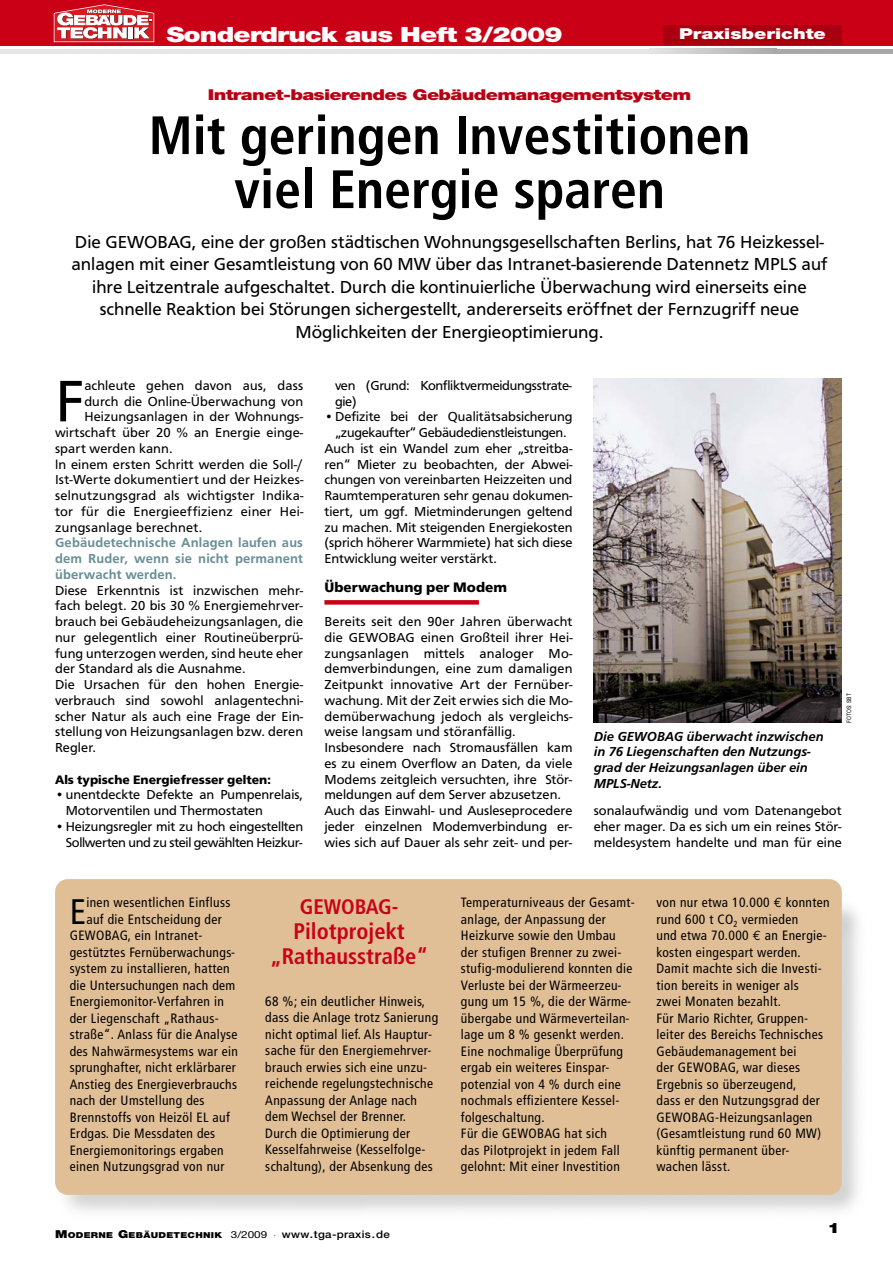
<style>
.page{position:relative;width:893px;height:1263px;background:#fff}
.page>*{position:absolute;margin:0;border:0;box-sizing:border-box;transform-origin:0 0}
.t1{font:60.75px "Frutus T";color:#000}
.t2{font:700 condensed 54px/54px "Frutiger";color:#000;text-align:center}
.t3{font:condensed 35.55px "Frutiger";color:#000}
.t4{font:700 condensed 22.5px/24.8px "Frutiger";color:#ca0016;text-align:center}
.t5{font:900 21px "Helvetica Neue";letter-spacing:-.035em;color:#fff;scale:1.3 1}
.t6{font:700 condensed 21px "Frutiger";letter-spacing:-.01em;color:#ca0016}
.t7{font:18px/22.5px "Frutus T";color:#000;text-align:center}
.t8{font:900 15px "Helvetica Neue";letter-spacing:-.035em;color:#ba0014;scale:1.3 1}
.t9{font:900 15px "Helvetica Neue";color:#fff;scale:1.3 1}
.t10{font:700 14.25px "Frutus T";color:#000}
.t11{font:900 14.25px "Helvetica Neue";color:#000;scale:1.3 1}
.t12{font:13.5px/15.8px "Frutus T";letter-spacing:.005em;color:#000}
.t13{font:condensed 13.5px/16.5px "Frutiger";letter-spacing:.03em;color:#000}
.t14{font:italic 500 13.5px/15.8px "Frutus T";color:#000}
.t15{font:500 13.5px/15.8px "Frutus T";letter-spacing:.01em;color:#688e96;text-align:justify}
.t16{font:13.5px/15.8px "Frutus T";letter-spacing:-.02em;color:#000}
.t17{font:700 12.75px "Frutus T";color:#000}
.t18{font:900 8.25px "Helvetica Neue";letter-spacing:.025em;color:#000;scale:1.2 1}
.t19{font:condensed 6px "Helvetica";letter-spacing:.01em;color:#000}
.s1{font-family:"Frutiger";font-stretch:condensed}
.s2{font-size:10.95px}
.s3{font-weight:400;font-size:9.75px}
.s4{font-weight:400;font-size:7.5px}
.s5{font-weight:500;font-size:10.5px}
.s6{font-family:"Euro Mono";font-stretch:normal}
</style>
<div class="page">
<div style="left:324px;top:600px;width:155px;height:5px;background:#ca0016"></div>
<img style="left:594px;top:379px;width:248px;height:344px">
<div style="left:55px;top:879px;width:787px;height:316px;background:#e1bf96;border-radius:13px"></div>
<div style="left:0;top:0;width:892px;height:45px;background:#ca0016"></div>
<svg style="left:54px;top:4px;width:100px;height:38px;background:#da7a80"></svg>
<div style="left:663px;top:26px;width:179px;height:19px;background:#a80011"></div>
<hr style="left:0;top:49px;width:842px;height:4px;background:#e6e6e6">
<svg style="left:670px;top:49px;width:104px;height:4px"></svg>
<hr style="left:774px;top:49px;width:118px;height:4px;background:#a8a8a8">
<h3 class="t5" style="left:166px;top:27px;width:306px">Sonderdruck aus Heft 3/2009</h3>
<p class="t9" style="left:679px;top:29px;width:114px">Praxisberichte</p>
<p class="t8" style="left:208px;top:89px;width:373px">Intranet-basierendes Gebäudemanagementsystem</p>
<h2 class="t2" style="left:149px;top:113px;width:603px">Mit geringen Investitionen viel Energie sparen</h2>
<p class="t7" style="left:71px;top:232px;width:757px">Die GEWOBAG, eine der großen städtischen Wohnungsgesellschaften Berlins, hat 76 Heizkessel&shy;anlagen mit einer Gesamtleistung von 60 MW über das Intranet-basierende Datennetz MPLS auf ihre Leitzentrale aufgeschaltet. Durch die kontinuierliche Überwachung wird einerseits eine schnelle Reaktion bei Störungen sichergestellt, andererseits eröffnet der Fernzugriff neue Möglichkeiten der Energieoptimierung.</p>
<h1 class="t1" style="left:55px;top:378px;width:31px">F</h1>
<p class="t12" style="left:84px;top:379px;width:220px">achleute gehen davon aus, dass</p>
<p class="t12" style="left:84px;top:394px;width:220px">durch die Online-Überwachung von</p>
<p class="t12" style="left:84px;top:410px;width:220px">Heizungsanlagen in der Wohnungs-</p>
<p class="t12" style="left:55px;top:426px;width:250px">wirtschaft über 20 % an Energie einge-</p>
<p class="t12" style="left:55px;top:442px;width:119px">spart werden kann.</p>
<p class="t12" style="left:55px;top:457px;width:250px"><span class="s1">I</span>n einem ersten Schritt werden die Soll-/</p>
<p class="t12" style="left:55px;top:473px;width:250px">Ist-Werte dokumentiert und der Heizkes-</p>
<p class="t12" style="left:55px;top:489px;width:250px">selnutzungsgrad als wichtigster Indika-</p>
<p class="t12" style="left:55px;top:505px;width:250px">tor für die Energieeffizienz einer Hei-</p>
<p class="t12" style="left:55px;top:520px;width:149px">zungsanlage berechnet.</p>
<p class="t15" style="left:55px;top:536px;width:250px">Gebäudetechnische Anlagen laufen aus dem Ruder, wenn sie nicht permanent überwacht werden.</p>
<p class="t12" style="left:55px;top:583px;width:250px">Diese Erkenntnis ist inzwischen mehr&shy;fach belegt. 20 bis 30 % Energiemehrver&shy;brauch bei Gebäudeheizungsanlagen, die nur gelegentlich einer Routineüberprü&shy;fung unterzogen werden, sind heute eher der Standard als die Ausnahme.<br>Die Ursachen für den hohen Energie&shy;verbrauch sind sowohl anlagentechni&shy;scher Natur als auch eine Frage der Ein&shy;stellung von Heizungsanlagen bzw. deren Regler.</p>
<p class="t17" style="left:55px;top:775px;width:217px">Als typische Energiefresser gelten:</p>
<p class="t12" style="left:66px;top:788px;width:239px;text-indent:-11px">•unentdeckte Defekte an Pumpenrelais,<br>Motorventilen und Thermostaten</p>
<p class="t12" style="left:55px;top:820px;width:250px;text-align:right">•Heizungsregler mit zu hoch eingestellten<br>Sollwerten und zu steil gewählten Heizkur-</p>
<p class="t16" style="left:335px;top:379px;width:238px">ven (Grund: Konfliktvermeidungsstrate&shy;gie)</p>
<p class="t12" style="left:324px;top:410px;width:250px">•Defizite bei der Qualitätsabsicherung</p>
<p class="t16" style="left:335px;top:426px;width:233px">„zugekaufter“ Gebäudedienstleistungen.</p>
<p class="t12" style="left:324px;top:442px;width:250px">Auch ist ein Wandel zum eher „streitba-</p>
<p class="t12" style="left:324px;top:457px;width:250px">ren“ Mieter zu beobachten, der Abwei-</p>
<p class="t12" style="left:324px;top:473px;width:250px">chungen von vereinbarten Heizzeiten und</p>
<p class="t12" style="left:324px;top:489px;width:250px">Raumtemperaturen sehr genau dokumen-</p>
<p class="t12" style="left:324px;top:505px;width:250px">tiert, um ggf. Mietminderungen geltend</p>
<p class="t12" style="left:324px;top:520px;width:250px">zu machen. Mit steigenden Energiekosten</p>
<p class="t12" style="left:324px;top:536px;width:250px">(sprich höherer Warmmiete) hat sich diese</p>
<p class="t12" style="left:324px;top:552px;width:174px">Entwicklung weiter verstärkt.</p>
<p class="t10" style="left:324px;top:581px;width:184px">Überwachung per Modem</p>
<p class="t12" style="left:324px;top:615px;width:250px">Bereits seit den 90er Jahren überwacht die GEWOBAG einen Großteil ihrer Hei&shy;zungsanlagen mittels analoger Mo&shy;demverbindungen, eine zum damaligen Zeitpunkt innovative Art der Fernüber&shy;wachung. Mit der Zeit erwies sich die Mo&shy;demüberwachung jedoch als vergleichs&shy;weise langsam und störanfällig.<br>Insbesondere nach Stromausfällen kam es zu einem Overflow an Daten, da viele Modems zeitgleich versuchten, ihre Stör&shy;meldungen auf dem Server abzusetzen.<br>Auch das Einwahl- und Ausleseprocedere jeder einzelnen Modemverbindung er&shy;wies sich auf Dauer als sehr zeit- und per-</p>
<p class="t14" style="left:594px;top:729px;width:231px">Die GEWOBAG überwacht inzwischen in 76 Liegenschaften den Nutzungs&shy;grad der Heizungsanlagen über ein<br>MPLS-Netz.</p>
<p class="t19" style="left:847px;top:723px;width:31px;rotate:-90deg">FOTOS: SBT</p>
<p class="t12" style="left:594px;top:804px;width:250px;text-align:justify">sonalaufwändig und vom Datenangebot eher mager. Da es sich um ein reines Stör&shy;meldesystem handelte und man für eine</p>
<h3 class="t3" style="left:70px;top:897px;width:18px">E</h3>
<p class="t13" style="left:86px;top:896px;width:146px">inen wesentlichen Einfluss</p>
<p class="t13" style="left:86px;top:912px;width:137px">auf die Entscheidung der</p>
<p class="t13" style="left:70px;top:929px;width:134px">GEWOBAG, ein Intranet-</p>
<p class="t13" style="left:70px;top:945px;width:167px">gestütztes Fernüberwachungs-</p>
<p class="t13" style="left:70px;top:962px;width:161px">system zu installieren, hatten</p>
<p class="t13" style="left:70px;top:978px;width:167px">die Untersuchungen nach dem</p>
<p class="t13" style="left:70px;top:995px;width:156px">Energiemonitor-Verfahren in</p>
<p class="t13" style="left:70px;top:1011px;width:150px">der Liegenschaft „Rathaus-</p>
<p class="t13" style="left:70px;top:1028px;width:169px">straße“. Anlass für die Analyse</p>
<p class="t13" style="left:70px;top:1044px;width:170px">des Nahwärmesystems war ein</p>
<p class="t13" style="left:70px;top:1061px;width:168px">sprunghafter, nicht erklärbarer</p>
<p class="t13" style="left:70px;top:1077px;width:169px">Anstieg des Energieverbrauchs</p>
<p class="t13" style="left:70px;top:1094px;width:136px">nach der Umstellung des</p>
<p class="t13" style="left:70px;top:1110px;width:162px">Brennstoffs von Heizöl EL auf</p>
<p class="t13" style="left:70px;top:1127px;width:147px">Erdgas. Die Messdaten des</p>
<p class="t13" style="left:70px;top:1143px;width:156px">Energiemonitorings ergaben</p>
<p class="t13" style="left:70px;top:1160px;width:156px">einen Nutzungsgrad von nur</p>
<h3 class="t6" style="left:300px;top:898px;width:100px">GEWOBAG-</h3>
<h3 class="t4" style="left:270px;top:921px;width:160px">Pilotprojekt „Rathausstraße“</h3>
<p class="t13" style="left:265px;top:994px;width:174px">68 %; ein deutlicher Hinweis, dass die Anlage trotz Sanierung nicht optimal lief. Als Hauptur&shy;sache für den Energiemehrver&shy;brauch erwies sich eine unzu&shy;reichende regelungstechnische<br>Anpassung der Anlage nach dem Wechsel der Brenner.<br>Durch die Optimierung der<br>Kesselfahrweise (Kesselfolge&shy;schaltung), der Ab senkung des</p>
<p class="t18" style="left:55px;top:1232px;width:280px"><span class="s2">M</span>ODERNE <span class="s2">G</span>EBÄUDETECHNIK <span class="s3">3/2009</span> <span class="s4">·</span> <span class="s5">www.tga-praxis.de</span></p>
<p class="t13" style="left:461px;top:896px;width:175px">Temperaturniveaus der Gesamt&shy;anlage, der Anpassung der<br>Heizkurve sowie den Umbau der stufigen Brenner zu zwei&shy;stufig-modulierend konnten die<br>Verluste bei der Wärmeerzeu&shy;gung um 15 %, die der Wärme&shy;übergabe und Wärmeverteilan&shy;lage um 8 % gesenkt werden.<br>Eine nochmalige Überprüfung ergab ein weiteres Einspar&shy;potenzial von 4 % durch eine nochmals effizientere Kessel&shy;folgeschaltung.<br>Für die GEWOBAG hat sich<br>das Pilotprojekt in jedem Fall gelohnt: Mit einer Investition</p>
<p class="t13" style="left:656px;top:896px;width:175px">von nur etwa 10.000 <span class="s6">€</span> konnten rund 600 t CO<sub>2</sub> vermieden<br>und etwa 70.000 <span class="s6">€</span> an Energie&shy;kosten eingespart werden.<br>Damit machte sich die Investi&shy;tion bereits in weniger als<br>zwei Monaten bezahlt.<br>Für Mario Richter, Gruppen&shy;leiter des Bereichs Technisches<br>Gebäudemanagement bei<br>der GEWOBAG, war dieses<br>Ergebnis so überzeugend,<br>dass er den Nutzungsgrad der<br>GEWOBAG-Heizungsanlagen (Gesamtleistung rund 60 MW) künftig permanent über&shy;wachen lässt.</p>
<p class="t11" style="left:827px;top:1223px;width:11px">1</p>
</div>
